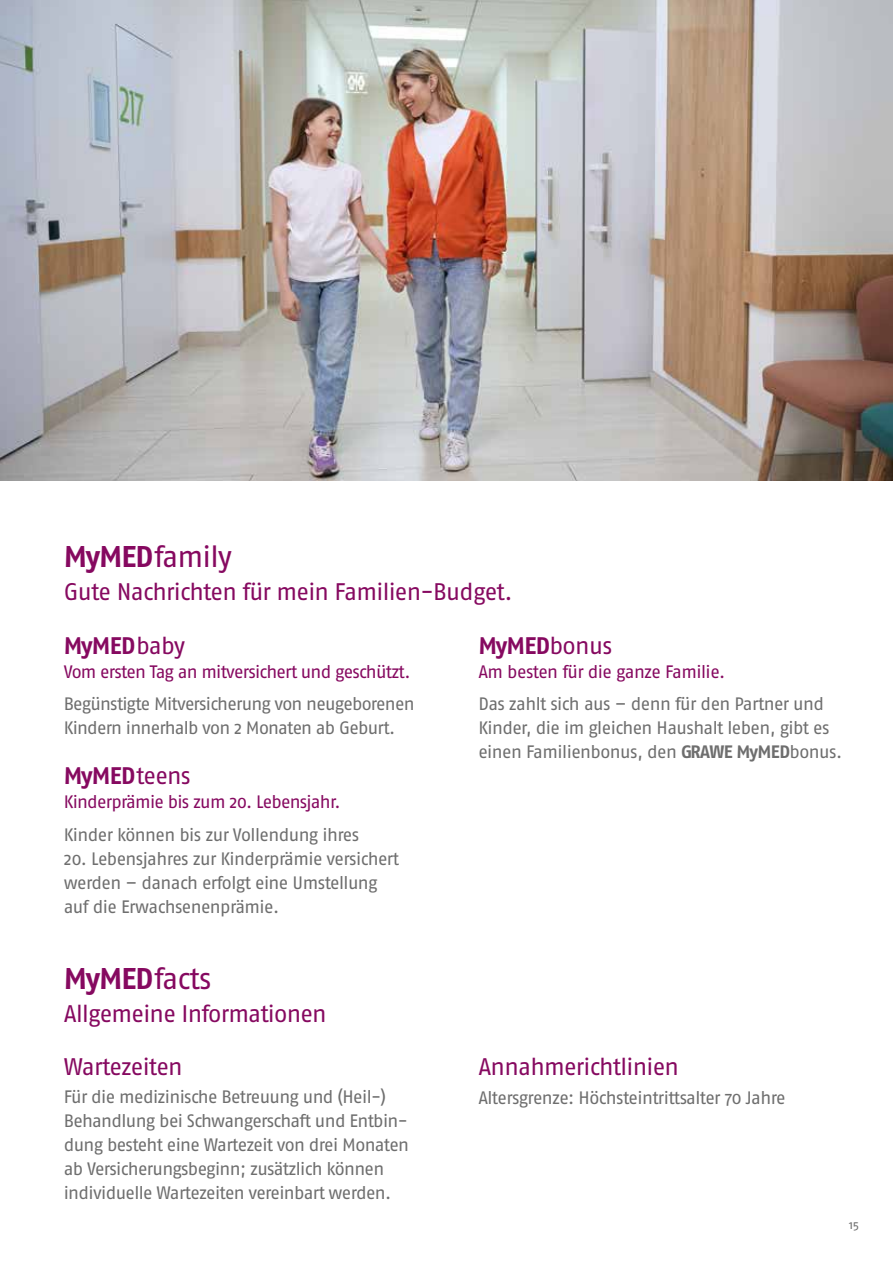
<style>
.page{position:relative;width:893px;height:1263px;background:#fff}
.page>*{position:absolute;margin:0;border:0;box-sizing:border-box;transform-origin:0 0}
.t1{font:30px "Fago Pro";letter-spacing:-.03em;color:#860960}
.t2{font:700 30px "Fago Pro";letter-spacing:-.03em;color:#860960}
.t3{font:24px/52.8px "Fago Pro";letter-spacing:-.03em;color:#860960}
.t4{font:700 24px "Fago Pro";letter-spacing:-.03em;color:#860960}
.t5{font:18px/24px "Fago Pro";letter-spacing:-.035em;color:#6e6e6e}
.t6{font:18px "Fago Pro";letter-spacing:-.04em;color:#860960}
.t7{font:12px "Fago Pro";color:#6e6e6e}
.s1{font-weight:700}
.s2{font-weight:400}
</style>
<div class="page">
<img style="left:0;top:0;width:893px;height:480px">
<h1 class="t1" style="left:64px;top:539px;width:170px"><span class="s1">MyMED</span>family</h1>
<h2 class="t3" style="left:64px;top:565px;width:450px">Gute Nachrichten für mein Familien-Budget.</h2>
<h2 class="t4" style="left:64px;top:631px;width:123px">MyMED<span class="s2">baby</span></h2>
<p class="t6" style="left:64px;top:660px;width:348px">Vom ersten Tag an mitversichert und geschützt.</p>
<p class="t5" style="left:64px;top:692px;width:352px">Begünstigte Mitversicherung von neugeborenen<br>Kindern innerhalb von 2 Monaten ab Geburt.</p>
<h2 class="t4" style="left:64px;top:761px;width:129px">MyMED<span class="s2">teens</span></h2>
<p class="t6" style="left:64px;top:791px;width:278px">Kinderprämie bis zum 20. Lebensjahr.</p>
<p class="t5" style="left:64px;top:822px;width:297px">Kinder können bis zur Vollendung ihres</p>
<p class="t5" style="left:64px;top:846px;width:337px">20. Lebensjahres zur Kinderprämie versichert werden – danach erfolgt eine Umstellung auf die Erwachsenenprämie.</p>
<h2 class="t4" style="left:478px;top:631px;width:135px">MyMED<span class="s2">bonus</span></h2>
<p class="t6" style="left:478px;top:660px;width:248px">Am besten für die ganze Familie.</p>
<p class="t5" style="left:478px;top:692px;width:365px">Das zahlt sich aus – denn für den Partner und<br>Kinder, die im gleichen Haushalt leben, gibt es einen Familienbonus, den <span class="s1">GRAWE MyMED</span>bonus.</p>
<h1 class="t2" style="left:64px;top:960px;width:149px">MyMED<span class="s2">facts</span></h1>
<h2 class="t3" style="left:64px;top:987px;width:264px">Allgemeine Informationen<br>Wartezeiten</h2>
<p class="t5" style="left:64px;top:1085px;width:347px">Für die medizinische Betreuung und (Heil-)<br>Behandlung bei Schwangerschaft und Entbin&shy;dung besteht eine Wartezeit von drei Monaten ab Versicherungsbeginn; zusätzlich können individuelle Wartezeiten vereinbart werden.</p>
<h2 class="t3" style="left:478px;top:1040px;width:202px">Annahmerichtlinien</h2>
<p class="t5" style="left:478px;top:1085px;width:309px">Altersgrenze: Höchsteintrittsalter 70 Jahre</p>
<p class="t7" style="left:849px;top:1217px;width:11px">15</p>
</div>
